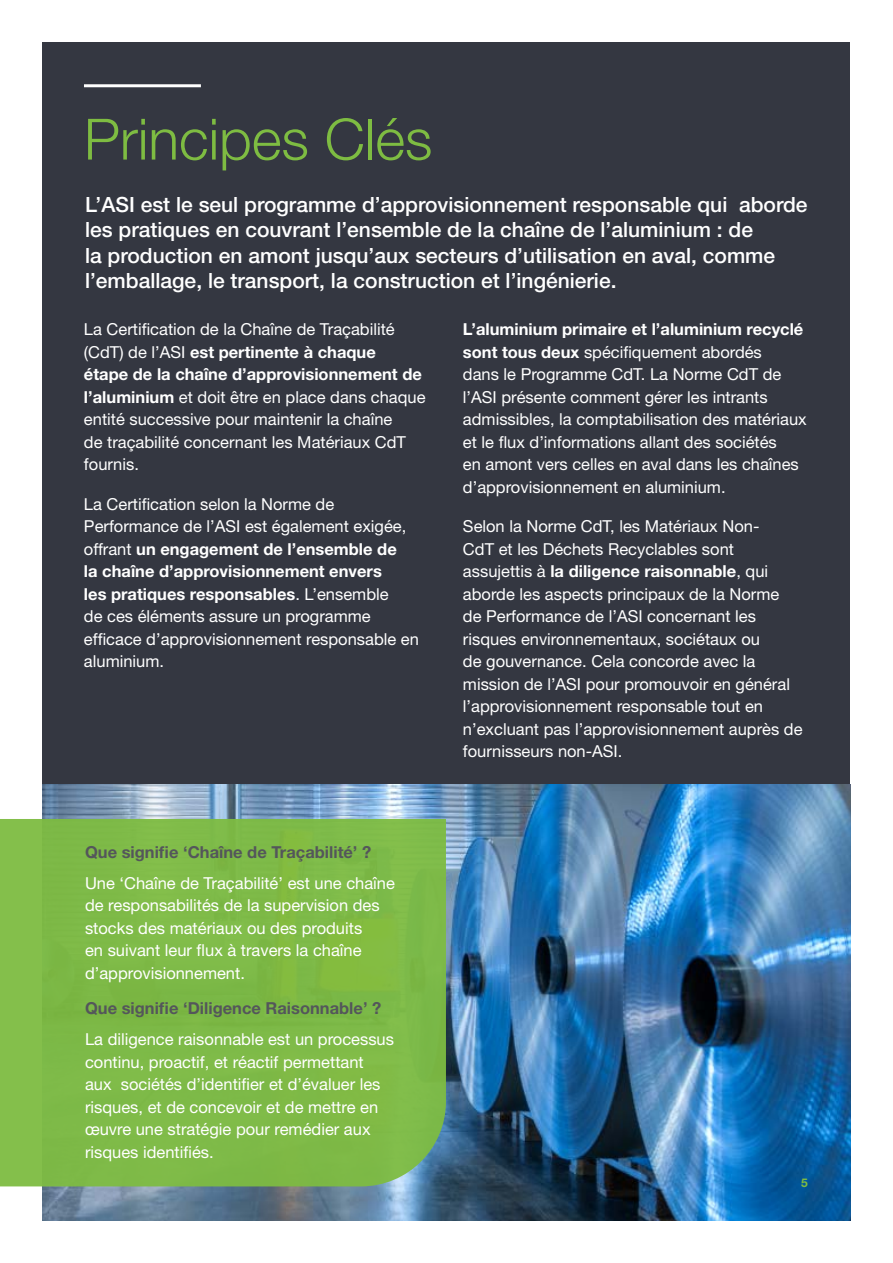
<style>
.page{position:relative;width:893px;height:1263px;background:#fff}
.page>*{position:absolute;margin:0;border:0;box-sizing:border-box;transform-origin:0 0}
.t1{font:300 57px "Helvetica Neue LT";color:#7ebc42}
.t2{font:500 21px/25.5px "Helvetica Neue LT";color:#fff}
.t3{font:16.5px/22.5px "Helvetica Neue LT";color:#fff}
.t4{font:700 16.5px "Helvetica Neue LT";color:#54565b}
.t5{font:700 12px "Helvetica Neue LT";color:#7ebc42}
.s1{font-weight:700}
</style>
<div class="page">
<div style="left:43px;top:43px;width:807px;height:1177px;background:#343741"></div>
<img style="left:43px;top:784px;width:807px;height:436px">
<hr style="left:84px;top:84px;width:117px;height:3px;background:#fff">
<div style="left:0;top:819px;width:446px;height:367px;background:#7eba48"></div>
<h1 class="t1" style="left:84px;top:104px;width:350px">Principes Clés</h1>
<p class="t2" style="left:85px;top:192px;width:724px">L’ASI est le seul programme d’approvisionnement responsable qui aborde les pratiques en couvrant l’ensemble de la chaîne de l’aluminium : de<br>la production en amont jusqu’aux secteurs d’utilisation en aval, comme l’emballage, le transport, la construction et l’ingénierie.</p>
<p class="t3" style="left:84px;top:318px;width:343px">La Certification de la Chaîne de Traçabilité (CdT) de l’ASI <span class="s1">est pertinente à chaque<br>étape de la chaîne d’approvisionnement de l’aluminium</span> et doit être en place dans chaque entité successive pour maintenir la chaîne<br>de traçabilité concernant les Matériaux CdT fournis.</p>
<p class="t3" style="left:84px;top:492px;width:336px">La Certification selon la Norme de Performance de l’ASI est également exigée, offrant <span class="s1">un engagement de l’ensemble de<br>la chaîne d’approvisionnement envers<br>les pratiques responsables</span>. L’ensemble<br>de ces éléments assure un programme efficace d’approvisionnement responsable en aluminium.</p>
<p class="t3" style="left:463px;top:318px;width:345px"><span class="s1">L’aluminium primaire et l’aluminium recyclé sont tous deux</span> spécifiquement abordés<br>dans le Programme CdT. La Norme CdT de l’ASI présente comment gérer les intrants admissibles, la comptabilisation des matériaux et le flux d’informations allant des sociétés<br>en amont vers celles en aval dans les chaînes d’approvisionnement en aluminium.</p>
<p class="t3" style="left:463px;top:515px;width:341px">Selon la Norme CdT, les Matériaux Non-<br>CdT et les Déchets Recyclables sont assujettis à <span class="s1">la diligence raisonnable</span>, qui aborde les aspects principaux de la Norme<br>de Performance de l’ASI concernant les risques environnementaux, sociétaux ou<br>de gouvernance. Cela concorde avec la mission de l’ASI pour promouvoir en général l’approvisionnement responsable tout en n’excluant pas l’approvisionnement auprès de fournisseurs non-ASI.</p>
<p class="t4" style="left:85px;top:842px;width:288px">Que signifie ‘Chaîne de Traçabilité’ ?</p>
<p class="t3" style="left:85px;top:871px;width:311px">Une ‘Chaîne de Traçabilité’ est une chaîne de responsabilités de la supervision des stocks des matériaux ou des produits<br>en suivant leur flux à travers la chaîne d’approvisionnement.</p>
<p class="t4" style="left:85px;top:998px;width:298px">Que signifie ‘Diligence Raisonnable’ ?</p>
<p class="t3" style="left:85px;top:1028px;width:310px">La diligence raisonnable est un processus continu, proactif, et réactif permettant aux sociétés d’identifier et d’évaluer les risques, et de concevoir et de mettre en œuvre une stratégie pour remédier aux risques identifiés.</p>
<p class="t5" style="left:801px;top:1175px;width:8px">5</p>
</div>
